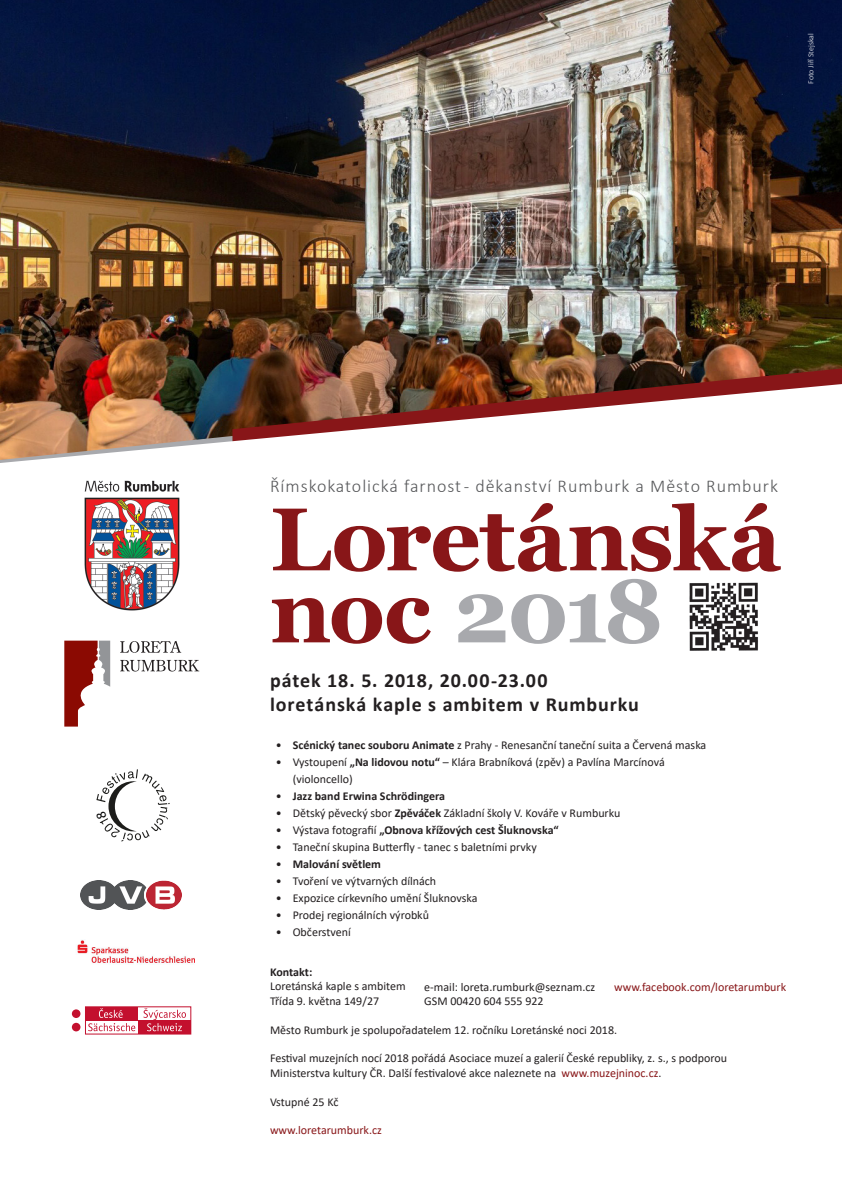
<style>
.page{position:relative;width:842px;height:1191px;background:#fff}
.page>*{position:absolute;margin:0;border:0;box-sizing:border-box;transform-origin:0 0}
.t1{font:700 89px "Georgia";letter-spacing:-.01em;color:#881618}
.t2{font:700 89px "Georgia";letter-spacing:-.03em;color:#a8a9ad}
.t3{font:700 20px "Calibri";letter-spacing:.045em;color:#231f20}
.t4{font:300 18px "Calibri";letter-spacing:.055em;color:#57585a}
.t5{font:12px/17px "Calibri";color:#231f20}
.t6{font:700 12px "Calibri";color:#231f20}
.t7{font:12px "Calibri";color:#881618}
.t8{font:300 8px "Calibri";color:#fff}
.s1{color:#881618}
.s2{font-weight:700}
.s3{font-weight:400}
</style>
<div class="page">
<img style="left:0;top:0;width:842px;height:384px">
<img style="left:232px;top:368px;width:610px;height:16px">
<svg style="left:0;top:384px;width:842px;height:343px"></svg>
<svg style="left:64px;top:640px;width:46px;height:86px"></svg>
<svg style="left:120px;top:660px;width:79px;height:11px"></svg>
<svg style="left:120px;top:641px;width:61px;height:12px"></svg>
<img style="left:82px;top:478px;width:99px;height:135px">
<img style="left:80px;top:881px;width:102px;height:28px">
<svg style="left:87px;top:1020px;width:51px;height:12px"></svg>
<div style="left:85px;top:1006px;width:53px;height:14px;background:#c3102e"></div>
<div style="left:138px;top:1020px;width:53px;height:14px;background:#c3102e"></div>
<svg style="left:88px;top:1008px;width:47px;height:23px"></svg>
<svg style="left:143px;top:1008px;width:43px;height:23px"></svg>
<div style="left:72px;top:1009px;width:8px;height:9px;background:#c3102e;border-radius:50%"></div>
<div style="left:72px;top:1022px;width:8px;height:9px;background:#c3102e;border-radius:50%"></div>
<div style="left:85px;top:1006px;width:106px;height:28px;border:1px solid #c3102e"></div>
<img style="left:77px;top:940px;width:118px;height:24px">
<img style="left:686px;top:579px;width:76px;height:75px">
<svg style="left:96px;top:769px;width:74px;height:72px"></svg>
<p class="t8" style="left:806px;top:84px;width:52px;rotate:-90deg">Foto Jiří Stejskal</p>
<p class="t4" style="left:270px;top:474px;width:510px">Římskokatolická farnost - děkanství Rumburk a Město Rumburk</p>
<p class="t1" style="left:270px;top:482px;width:513px">Loretánská</p>
<p class="t2" style="left:270px;top:554px;width:395px"><span class="s1">noc</span> 2018</p>
<p class="t3" style="left:270px;top:666px;width:279px">pátek 18. 5. 2018, 20.00-23.00</p>
<p class="t3" style="left:270px;top:690px;width:370px">loretánská kaple s ambitem v Rumburku</p>
<p class="t5" style="left:276px;top:736px;width:432px">• <span class="s2">Scénický tanec souboru Animate</span> z Prahy - Renesanční taneční suita a Červená maska</p>
<p class="t5" style="left:293px;top:753px;width:374px;text-indent:-17px">• Vystoupení <span class="s2">„Na lidovou notu“</span> – Klára Brabníková (zpěv) a Pavlína Marcínová (violoncello)</p>
<p class="t6" style="left:276px;top:787px;width:171px"><span class="s3">•</span> Jazz band Erwina Schrödingera</p>
<p class="t5" style="left:276px;top:804px;width:346px">• Dětský pěvecký sbor <span class="s2">Zpěváček</span> Základní školy V. Kováře v Rumburku</p>
<p class="t6" style="left:276px;top:821px;width:284px"><span class="s3">• Výstava fotografií</span> „Obnova křížových cest Šluknovska“</p>
<p class="t5" style="left:276px;top:838px;width:263px">• Taneční skupina Butterfly - tanec s baletními prvky</p>
<p class="t6" style="left:276px;top:855px;width:107px"><span class="s3">•</span> Malování světlem</p>
<p class="t5" style="left:276px;top:872px;width:162px">• Tvoření ve výtvarných dílnách</p>
<p class="t5" style="left:276px;top:889px;width:203px">• Expozice církevního umění Šluknovska</p>
<p class="t5" style="left:276px;top:906px;width:155px">• Prodej regionálních výrobků</p>
<p class="t5" style="left:276px;top:923px;width:77px">• Občerstvení</p>
<p class="t6" style="left:270px;top:963px;width:44px">Kontakt:</p>
<p class="t5" style="left:270px;top:977px;width:137px">Loretánská kaple s ambitem</p>
<p class="t5" style="left:270px;top:992px;width:111px">Třída 9. května 149/27</p>
<p class="t5" style="left:270px;top:1020px;width:349px">Město Rumburk je spolupořadatelem 12. ročníku Loretánské noci 2018.</p>
<p class="t5" style="left:270px;top:1051px;width:458px;line-height:14.4px">Festival muzejních nocí 2018 pořádá Asociace muzeí a galerií České republiky, z. s., s podporou<br>Ministerstva kultury ČR. Další festivalové akce naleznete na <span class="s1">www.muzejninoc.cz</span>.</p>
<p class="t5" style="left:270px;top:1092px;width:70px">Vstupné 25 Kč</p>
<p class="t7" style="left:270px;top:1122px;width:113px">www.loretarumburk.cz</p>
<p class="t7" style="left:614px;top:978px;width:174px">www.facebook.com/loretarumburk</p>
<p class="t5" style="left:424px;top:978px;width:172px">e-mail: loreta.rumburk@seznam.cz</p>
<p class="t5" style="left:424px;top:992px;width:121px">GSM 00420 604 555 922</p>
</div>
